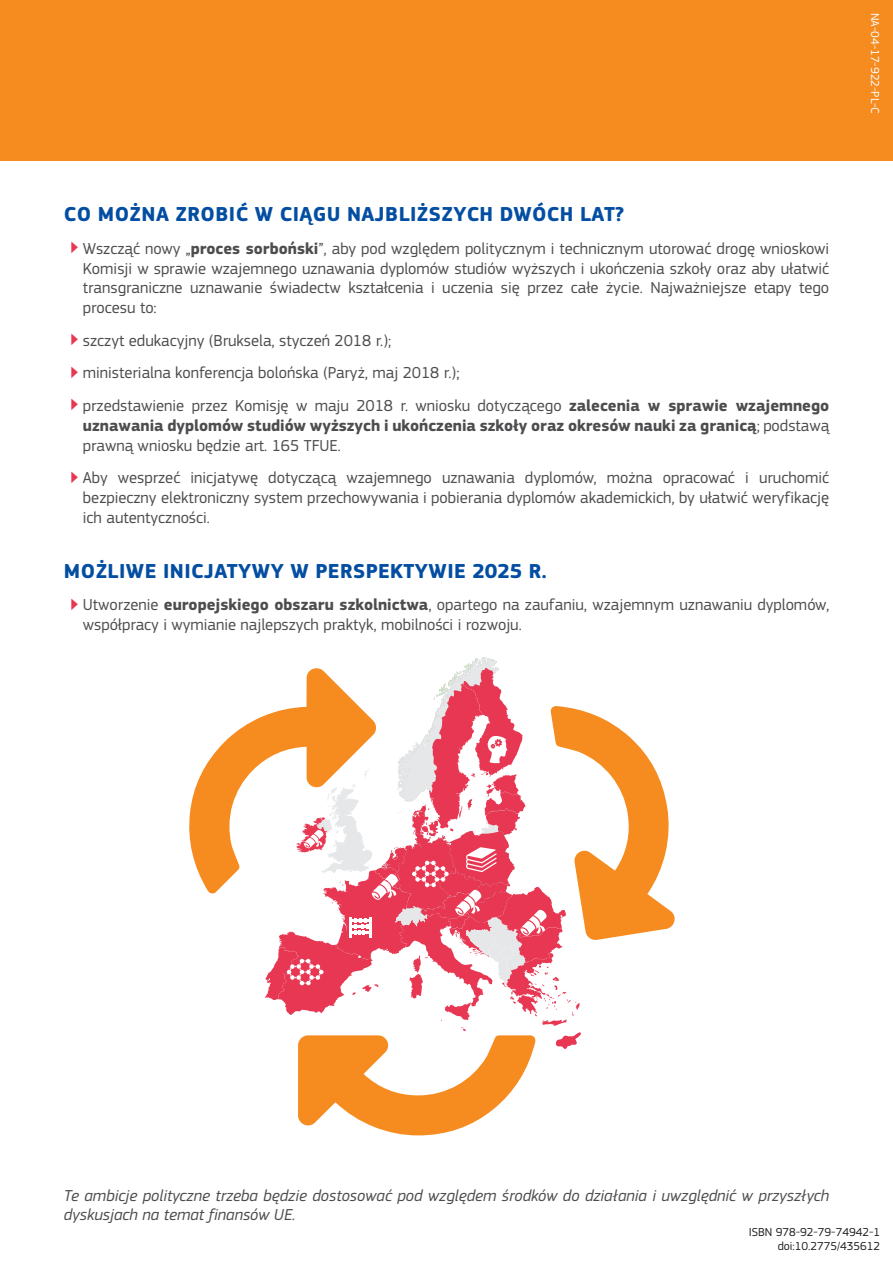
<style>
.page{position:relative;width:893px;height:1263px;background:#fff}
.page>*{position:absolute;margin:0;border:0;box-sizing:border-box;transform-origin:0 0}
.title_2_break{font:700 21px "EC Square Sans Pro";letter-spacing:.02em;color:#034ea2}
.title_2_sb7{font:700 21px "EC Square Sans Pro";letter-spacing:.02em;color:#034ea2}
.t1{font:16.5px/19.8px "EC Square Sans Pro";color:#4d4d4f;text-align:justify}
.t2{font:700 16.5px/19.8px "EC Square Sans Pro";color:#4d4d4f;text-align:justify}
.t3{font:italic 16.5px/19.8px "EC Square Sans Pro";color:#4d4d4f}
.t4{font:12px/14.4px "EC Square Sans Pro";color:#231f20;text-align:right}
.t5{font:12px "EC Square Sans Pro";color:#fff}
.s1{font-size:28.05px;color:#e73753}
.s2{font-weight:700}
.s3{font-weight:400;font-size:28.05px;color:#e73753}
.s4{font-weight:400}
</style>
<div class="page">
<div style="left:0;top:0;width:893px;height:161px;background:#f68b20"></div>
<svg style="left:189px;top:657px;width:486px;height:478px"></svg>
<p class="title_2_break" style="left:64px;top:202px;width:562px">CO MOŻNA ZROBIĆ W CIĄGU NAJBLIŻSZYCH DWÓCH LAT?</p>
<p class="t1" style="left:83px;top:239px;width:748px;text-indent:-13px"><span class="s1">‣</span> Wszcząć nowy „<span class="s2">proces sorboński</span>”, aby pod względem politycznym i technicznym utorować drogę wnioskowi Komisji w sprawie wzajemnego uznawania dyplomów studiów wyższych i ukończenia szkoły oraz aby ułatwić transgraniczne uznawanie świadectw kształcenia i uczenia się przez całe życie. Najważniejsze etapy tego procesu to:</p>
<p class="t1" style="left:70px;top:331px;width:323px"><span class="s1">‣</span> szczyt edukacyjny (Bruksela, styczeń 2018 r.);</p>
<p class="t1" style="left:70px;top:363px;width:391px"><span class="s1">‣</span> ministerialna konferencja bolońska (Paryż, maj 2018 r.);</p>
<p class="t2" style="left:83px;top:396px;width:748px;text-indent:-13px"><span class="s3">‣</span> <span class="s4">przedstawienie przez Komisję w maju 2018 r. wniosku dotyczącego</span> zalecenia w sprawie wzajemnego uznawania dyplomów studiów wyższych i ukończenia szkoły oraz okresów nauki za granicą<span class="s4">; podstawą prawną wniosku będzie art. 165 TFUE.</span></p>
<p class="t1" style="left:83px;top:468px;width:748px;text-indent:-13px"><span class="s1">‣</span> Aby wesprzeć inicjatywę dotyczącą wzajemnego uznawania dyplomów, można opracować i uruchomić bezpieczny elektroniczny system przechowywania i pobierania dyplomów akademickich, by ułatwić weryfikację ich autentyczności.</p>
<p class="title_2_sb7" style="left:64px;top:558px;width:484px">MOŻLIWE INICJATYWY W PERSPEKTYWIE 2025 R.</p>
<p class="t1" style="left:83px;top:595px;width:748px;text-indent:-13px"><span class="s1">‣</span> Utworzenie <span class="s2">europejskiego obszaru szkolnictwa</span>, opartego na zaufaniu, wzajemnym uznawaniu dyplomów, współpracy i wymianie najlepszych praktyk, mobilności i rozwoju.</p>
<p class="t5" style="left:882px;top:13px;width:103px;rotate:90deg">NA-04-17-922-PL-N</p>
<p class="t5" style="left:882px;top:107px;width:8px;rotate:90deg">C</p>
<p class="t3" style="left:64px;top:1185px;width:767px">Te ambicje polityczne trzeba będzie dostosować pod względem środków do działania i uwzględnić w przyszłych dyskusjach na temat finansów UE.</p>
<p class="t4" style="left:749px;top:1225px;width:133px">ISBN 978-92-79-74946-9 doi:10.2775/06146</p>
<p class="t4" style="left:778px;top:1225px;width:104px">2 1<br>doi:10.27 5/435612</p>
</div>
